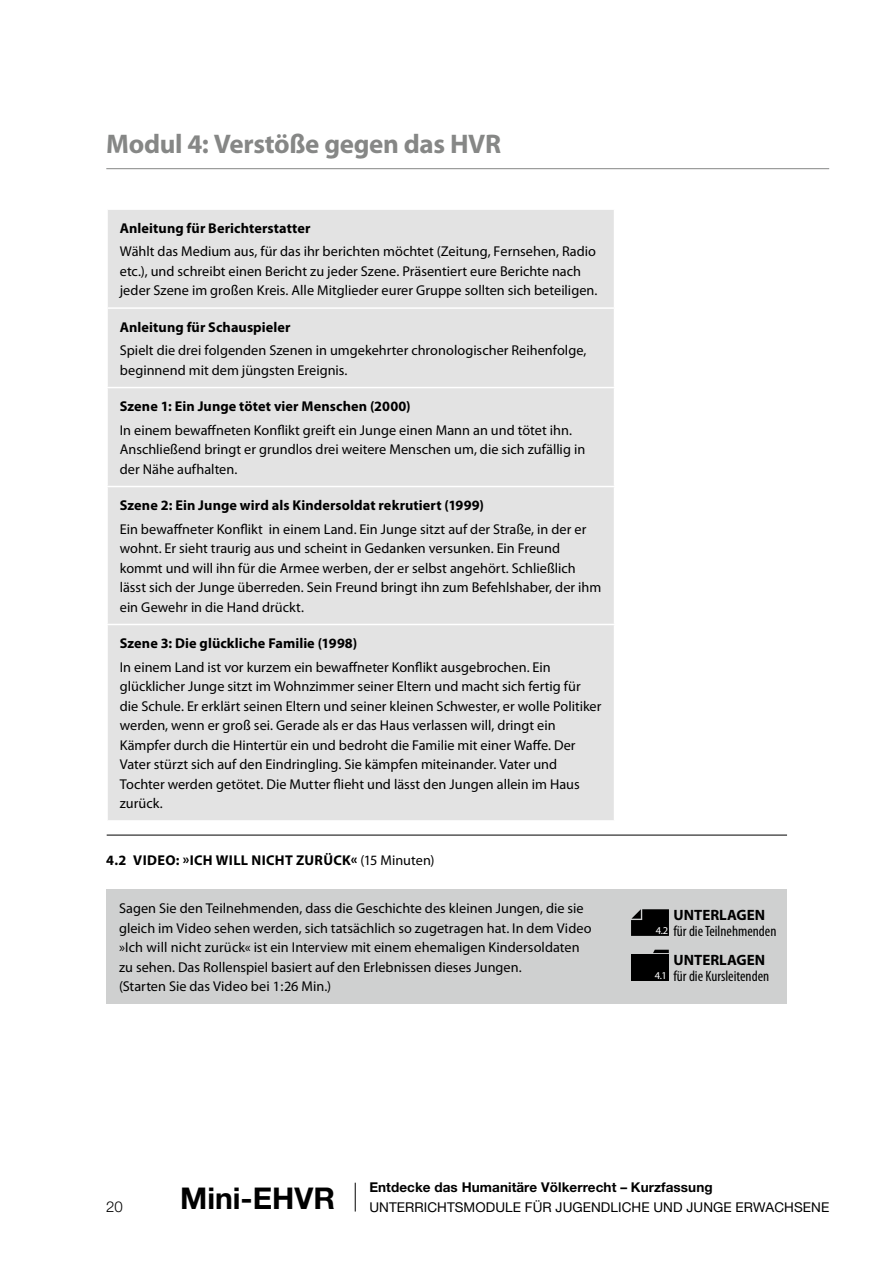
<style>
.page{position:relative;width:893px;height:1263px;background:#fff}
.page>*{position:absolute;margin:0;border:0;box-sizing:border-box;transform-origin:0 0}
.t1{font:700 30px "Helvetica Neue";color:#000}
.t2{font:700 27px "Myriad Pro";letter-spacing:-.015em;color:#868786}
.t3{font:condensed 15px/16.4px "Myriad Pro";color:#000;text-align:center}
.t4{font:300 15px "Helvetica Neue LT Std";color:#000}
.t5{font:14.25px/19.5px "Myriad Pro";letter-spacing:.005em;color:#000}
.t6{font:700 14.25px "Myriad Pro";letter-spacing:.005em;color:#000}
.t7{font:700 14.25px "Myriad Pro";letter-spacing:.025em;color:#000}
.t8{font:13.5px "Helvetica Neue";letter-spacing:.005em;color:#000}
.t9{font:700 13.5px "Helvetica Neue";letter-spacing:.005em;color:#000}
.s1{font-weight:400}
.s2{font-weight:700;font-stretch:normal}
.s3{font-stretch:normal;font-size:10.5px;color:#fff}
</style>
<div class="page">
<svg style="left:355px;top:1183px;width:1px;height:28px"></svg>
<div style="left:108px;top:210px;width:506px;height:610px;background:#e3e3e3"></div>
<hr style="left:106px;top:307px;width:509px;height:2px;background:#fff">
<hr style="left:106px;top:387px;width:509px;height:1px;background:#fff">
<hr style="left:106px;top:486px;width:509px;height:1px;background:#fff">
<hr style="left:106px;top:624px;width:509px;height:1px;background:#fff">
<hr style="left:107px;top:835px;width:680px;height:1px;background:#000">
<div style="left:106px;top:890px;width:681px;height:114px;background:#cfd0d0"></div>
<svg style="left:631px;top:909px;width:38px;height:27px"></svg>
<div style="left:631px;top:954px;width:38px;height:27px;background:#000"></div>
<svg style="left:653px;top:950px;width:16px;height:3px"></svg>
<hr style="left:106px;top:168px;width:723px;height:1px;background:#868786">
<h2 class="t2" style="left:106px;top:126px;width:396px">Modul 4: Verstöße gegen das HVR</h2>
<p class="t6" style="left:120px;top:218px;width:192px">Anleitung für Berichterstatter</p>
<p class="t5" style="left:120px;top:242px;width:479px">Wählt das Medium aus, für das ihr berichten möchtet (Zeitung, Fernsehen, Radio etc.), und schreibt einen Bericht zu jeder Szene. Präsentiert eure Berichte nach jeder Szene im großen Kreis. Alle Mitglieder eurer Gruppe sollten sich beteiligen.</p>
<p class="t6" style="left:120px;top:317px;width:172px">Anleitung für Schauspieler</p>
<p class="t5" style="left:120px;top:340px;width:468px">Spielt die drei folgenden Szenen in umgekehrter chronologischer Reihenfolge, beginnend mit dem jüngsten Ereignis.</p>
<p class="t6" style="left:120px;top:397px;width:292px">Szene 1: Ein Junge tötet vier Menschen (2000)</p>
<p class="t5" style="left:120px;top:420px;width:467px">In einem bewaffneten Konflikt greift ein Junge einen Mann an und tötet ihn.<br>Anschließend bringt er grundlos drei weitere Menschen um, die sich zufällig in der Nähe aufhalten.</p>
<p class="t6" style="left:120px;top:496px;width:366px">Szene 2: Ein Junge wird als Kindersoldat rekrutiert (1999)</p>
<p class="t5" style="left:120px;top:519px;width:483px">Ein bewaffneter Konflikt in einem Land. Ein Junge sitzt auf der Straße, in der er wohnt. Er sieht traurig aus und scheint in Gedanken versunken. Ein Freund kommt und will ihn für die Armee werben, der er selbst angehört. Schließlich lässt sich der Junge überreden. Sein Freund bringt ihn zum Befehlshaber, der ihm ein Gewehr in die Hand drückt.</p>
<p class="t6" style="left:120px;top:634px;width:239px">Szene 3: Die glückliche Familie (1998)</p>
<p class="t5" style="left:120px;top:657px;width:483px">In einem Land ist vor kurzem ein bewaffneter Konflikt ausgebrochen. Ein glücklicher Junge sitzt im Wohnzimmer seiner Eltern und macht sich fertig für die Schule. Er erklärt seinen Eltern und seiner kleinen Schwester, er wolle Politiker werden, wenn er groß sei. Gerade als er das Haus verlassen will, dringt ein Kämpfer durch die Hintertür ein und bedroht die Familie mit einer Waffe. Der Vater stürzt sich auf den Eindringling. Sie kämpfen miteinander. Vater und Tochter werden getötet. Die Mutter flieht und lässt den Jungen allein im Haus zurück.</p>
<p class="t7" style="left:106px;top:851px;width:330px">4.2 VIDEO: »ICH WILL NICHT ZURÜCK« <span class="s1">(15 Minuten)</span></p>
<p class="t5" style="left:119px;top:898px;width:474px">Sagen Sie den Teilnehmenden, dass die Geschichte des kleinen Jungen, die sie gleich im Video sehen werden, sich tatsächlich so zugetragen hat. In dem Video »Ich will nicht zurück« ist ein Interview mit einem ehemaligen Kindersoldaten zu sehen. Das Rollenspiel basiert auf den Erlebnissen dieses Jungen.<br>(Starten Sie das Video bei 1:26 Min.)</p>
<p class="t3" style="left:656px;top:906px;width:122px"><span class="s2">UNTERLAGEN<br></span><span class="s3">4.2</span> für die Teilnehmenden</p>
<p class="t3" style="left:655px;top:952px;width:116px;text-align:right"><span class="s2">UNTERLAGEN<br></span><span class="s3">4.1</span> für die Kursleitenden</p>
<p class="t4" style="left:106px;top:1197px;width:18px">20</p>
<h1 class="t1" style="left:180px;top:1180px;width:156px">Mini-EHVR</h1>
<p class="t9" style="left:369px;top:1179px;width:345px">Entdecke das Humanitäre Völkerrecht – Kurzfassung</p>
<p class="t8" style="left:369px;top:1199px;width:461px">UNTERRICHTSMODULE FÜR JUGENDLICHE UND JUNGE ERWACHSENE</p>
</div>
